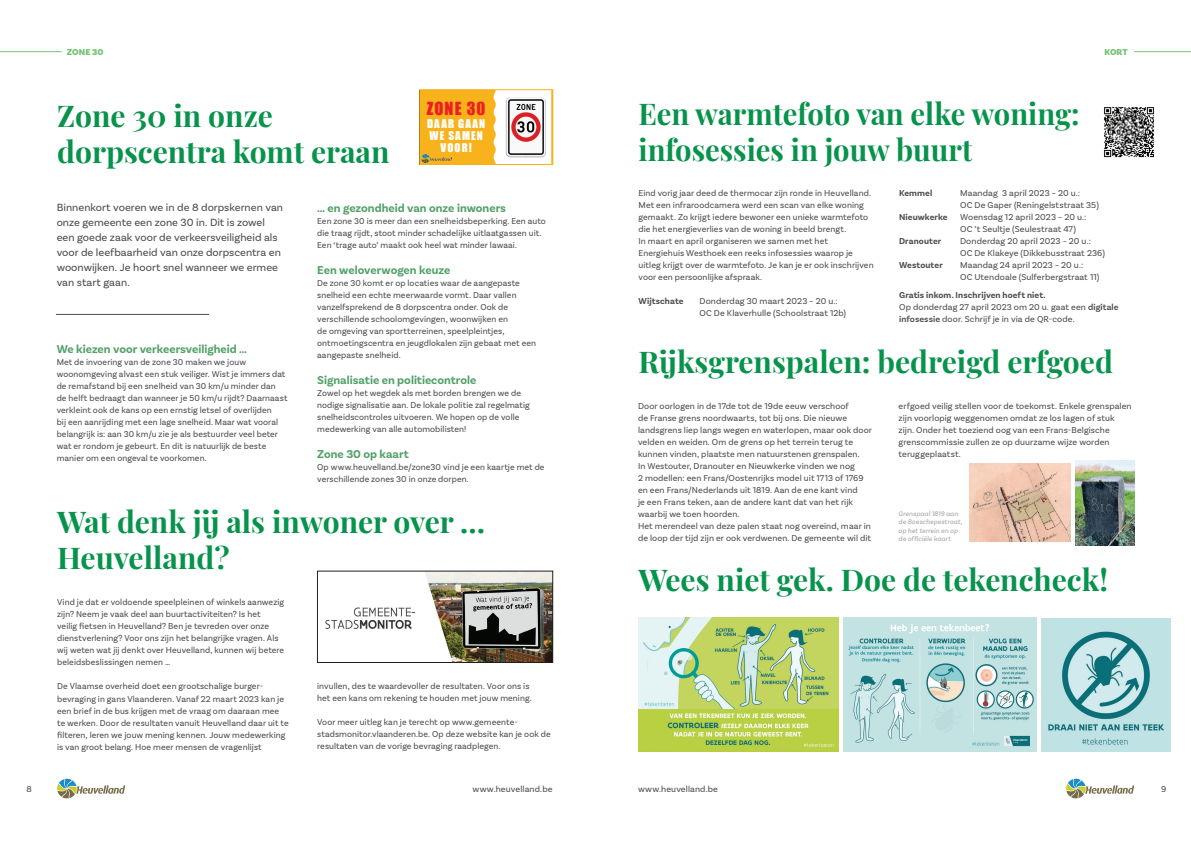
<style>
.page{position:relative;width:1191px;height:842px;background:#fff}
.page>*{position:absolute;margin:0;border:0;box-sizing:border-box;transform-origin:0 0}
.t1{font:700 30px/36px "Playfair Display";color:#07934c}
.t2{font:16.6px "Impact";letter-spacing:.065em;color:#ee1f23}
.t3{font:700 12px "Basic Sans";color:#51a167}
.t4{font:11.1px/12px "Impact";letter-spacing:.1em;color:#fff;text-align:center}
.t5{font:11px/15px "Basic Sans";color:#4b4c4d}
.t6{font:9px/12px "Basic Sans";letter-spacing:.01em;color:#4b4c4d}
.t7{font:700 9px "Basic Sans";letter-spacing:.01em;color:#4b4c4d}
.t8{font:900 9px "Basic Sans";letter-spacing:.01em;color:#74c374}
.t9{font:italic 7px/8.4px "Basic Sans";letter-spacing:.02em;color:#a3a4a8}
.s1{font-weight:700}
.s2{font-weight:600}
</style>
<div class="page">
<svg style="left:57px;top:779px;width:68px;height:19px"></svg>
<svg style="left:1066px;top:779px;width:68px;height:19px"></svg>
<hr style="left:1134px;top:51px;width:57px;height:1px;background:#74c374">
<hr style="left:0;top:51px;width:62px;height:1px;background:#74c374">
<hr style="left:56px;top:314px;width:153px;height:1px;background:#4b4c4d">
<div style="left:420px;top:90px;width:133px;height:74px;background:#f8b31c"></div>
<svg style="left:494px;top:92px;width:57px;height:71px"></svg>
<img style="left:493px;top:95px;width:58px;height:64px">
<img style="left:422px;top:154px;width:29px;height:9px">
<div style="left:420px;top:90px;width:133px;height:75px;border:1px solid #f6b219"></div>
<img style="left:325px;top:573px;width:226px;height:88px">
<div style="left:317px;top:571px;width:236px;height:92px;border:1px solid #231f20"></div>
<img style="left:638px;top:618px;width:200px;height:133px">
<img style="left:843px;top:618px;width:193px;height:133px">
<img style="left:1041px;top:618px;width:129px;height:133px">
<img style="left:969px;top:464px;width:101px;height:77px">
<img style="left:1104px;top:107px;width:51px;height:51px">
<img style="left:1075px;top:460px;width:59px;height:85px">
<p class="t8" style="left:67px;top:46px;width:38px">ZONE 30</p>
<p class="t8" style="left:1104px;top:46px;width:25px">KORT</p>
<h1 class="t1" style="left:57px;top:95px;width:334px">Zone 30 in onze dorpscentra komt eraan</h1>
<h2 class="t2" style="left:427px;top:95px;width:60px">ZONE 30</h2>
<p class="t4" style="left:427px;top:117px;width:60px">DAAR GAAN<br>WE SAMEN<br>VOOR!</p>
<p class="t5" style="left:57px;top:200px;width:228px">Binnenkort voeren we in de 8 dorpskernen van onze gemeente een zone 30 in. Dit is zowel een goede zaak voor de verkeersveiligheid als voor de leefbaarheid van onze dorpscentra en woonwijken. Je hoort snel wanneer we ermee van start gaan.</p>
<h3 class="t3" style="left:57px;top:342px;width:192px">We kiezen voor verkeersveiligheid …</h3>
<p class="t6" style="left:57px;top:356px;width:232px">Met de invoering van de zone 30 maken we jouw woonomgeving alvast een stuk veiliger. Wist je immers dat de remafstand bij een snelheid van 30 km/u minder dan de helft bedraagt dan wanneer je 50 km/u rijdt? Daarnaast verkleint ook de kans op een ernstig letsel of overlijden<br>bij een aanrijding met een lage snelheid. Maar wat vooral belangrijk is: aan 30 km/u zie je als bestuurder veel beter wat er rondom je gebeurt. En dit is natuurlijk de beste manier om een ongeval te voorkomen.</p>
<h3 class="t3" style="left:317px;top:201px;width:190px">… en gezondheid van onze inwoners</h3>
<p class="t6" style="left:317px;top:215px;width:230px">Een zone 30 is meer dan een snelheidsbeperking. Een auto die traag rijdt, stoot minder schadelijke uitlaatgassen uit.<br>Een ‘trage auto’ maakt ook heel wat minder lawaai.</p>
<h3 class="t3" style="left:317px;top:263px;width:135px">Een weloverwogen keuze</h3>
<p class="t6" style="left:317px;top:277px;width:220px">De zone 30 komt er op locaties waar de aangepaste snelheid een echte meerwaarde vormt. Daar vallen vanzelfsprekend de 8 dorpscentra onder. Ook de verschillende schoolomgevingen, woonwijken en<br>de omgeving van sportterreinen, speelpleintjes, ontmoetingscentra en jeugdlokalen zijn gebaat met een aangepaste snelheid.</p>
<h3 class="t3" style="left:317px;top:373px;width:161px">Signalisatie en politiecontrole</h3>
<p class="t6" style="left:317px;top:387px;width:214px">Zowel op het wegdek als met borden brengen we de nodige signalisatie aan. De lokale politie zal regelmatig snelheidscontroles uitvoeren. We hopen op de volle medewerking van alle automobilisten!</p>
<h3 class="t3" style="left:317px;top:447px;width:93px">Zone 30 op kaart</h3>
<p class="t6" style="left:317px;top:461px;width:229px">Op www.heuvelland.be/zone30 vind je een kaartje met de verschillende zones 30 in onze dorpen.</p>
<h1 class="t1" style="left:57px;top:501px;width:429px">Wat denk jij als inwoner over …<br>Heuvelland?</h1>
<p class="t6" style="left:57px;top:596px;width:229px">Vind je dat er voldoende speelpleinen of winkels aanwezig zijn? Neem je vaak deel aan buurtactiviteiten? Is het<br>veilig fietsen in Heuvelland? Ben je tevreden over onze dienstverlening? Voor ons zijn het belangrijke vragen. Als wij weten wat jij denkt over Heuvelland, kunnen wij betere beleidsbeslissingen nemen …</p>
<p class="t6" style="left:57px;top:680px;width:233px">De Vlaamse overheid doet een grootschalige burger&shy;bevraging in gans Vlaanderen. Vanaf 22 maart 2023 kan je een brief in de bus krijgen met de vraag om daaraan mee te werken. Door de resultaten vanuit Heuvelland daar uit te filteren, leren we jouw mening kennen. Jouw medewerking is van groot belang. Hoe meer mensen de vragenlijst</p>
<p class="t6" style="left:317px;top:680px;width:216px">invullen, des te waardevoller de resultaten. Voor ons is het een kans om rekening te houden met jouw mening.</p>
<p class="t6" style="left:317px;top:716px;width:235px">Voor meer uitleg kan je terecht op www.gemeente&shy;stadsmonitor.vlaanderen.be. Op deze website kan je ook de resultaten van de vorige bevraging raadplegen.</p>
<h1 class="t1" style="left:638px;top:94px;width:442px">Een warmtefoto van elke woning: infosessies in jouw buurt</h1>
<p class="t6" style="left:638px;top:187px;width:237px">Eind vorig jaar deed de thermocar zijn ronde in Heuvelland.<br>Met een infraroodcamera werd een scan van elke woning gemaakt. Zo krijgt iedere bewoner een unieke warmtefoto die het energieverlies van de woning in beeld brengt.<br>In maart en april organiseren we samen met het Energiehuis Westhoek een reeks infosessies waarop je uitleg krijgt over de warmtefoto. Je kan je er ook inschrijven voor een persoonlijke afspraak.</p>
<p class="t7" style="left:638px;top:295px;width:47px">Wijtschate</p>
<p class="t6" style="left:699px;top:295px;width:148px">Donderdag 30 maart 2023 – 20 u.:<br>OC De Klaverhulle (Schoolstraat 12b)</p>
<p class="t7" style="left:899px;top:187px;width:35px">Kemmel</p>
<p class="t6" style="left:960px;top:187px;width:140px">Maandag 3 april 2023 – 20 u.:<br>OC De Gaper (Reningelststraat 35)</p>
<p class="t7" style="left:899px;top:211px;width:50px">Nieuwkerke</p>
<p class="t6" style="left:960px;top:211px;width:128px">Woensdag 12 april 2023 – 20 u.:<br>OC ’t Seultje (Seulestraat 47)</p>
<p class="t7" style="left:899px;top:235px;width:44px">Dranouter</p>
<p class="t6" style="left:960px;top:235px;width:146px">Donderdag 20 april 2023 – 20 u.:<br>OC De Klakeye (Dikkebusstraat 236)</p>
<p class="t7" style="left:899px;top:259px;width:45px">Westouter</p>
<p class="t6" style="left:960px;top:259px;width:141px">Maandag 24 april 2023 – 20 u.:<br>OC Utendoale (Sulferbergstraat 11)</p>
<p class="t6" style="left:899px;top:288px;width:221px"><span class="s1">Gratis inkom. Inschrijven hoeft niet.<br></span>Op donderdag 27 april 2023 om 20 u. gaat een <span class="s2">digitale infosessie</span> door. Schrijf je in via de QR-code.</p>
<h1 class="t1" style="left:638px;top:341px;width:476px">Rijksgrenspalen: bedreigd erfgoed</h1>
<p class="t6" style="left:638px;top:400px;width:235px">Door oorlogen in de 17de tot de 19de eeuw verschoof<br>de Franse grens noordwaarts, tot bij ons. Die nieuwe landsgrens liep langs wegen en waterlopen, maar ook door velden en weiden. Om de grens op het terrein terug te kunnen vinden, plaatste men natuurstenen grenspalen.<br>In Westouter, Dranouter en Nieuwkerke vinden we nog<br>2 modellen: een Frans/Oostenrijks model uit 1713 of 1769 en een Frans/Nederlands uit 1819. Aan de ene kant vind<br>je een Frans teken, aan de andere kant dat van het rijk waarbij we toen hoorden.<br>Het merendeel van deze palen staat nog overeind, maar in de loop der tijd zijn er ook verdwenen. De gemeente wil dit</p>
<p class="t6" style="left:898px;top:400px;width:234px">erfgoed veilig stellen voor de toekomst. Enkele grenspalen zijn voorlopig weggenomen omdat ze los lagen of stuk zijn. Onder het toeziend oog van een Frans-Belgische grenscommissie zullen ze op duurzame wijze worden teruggeplaatst.</p>
<p class="t9" style="left:898px;top:509px;width:65px">Grenspaal 1819 aan de Boeschepestraat, op het terrein en op de officiële kaart</p>
<h1 class="t1" style="left:638px;top:559px;width:471px">Wees niet gek. Doe de tekencheck!</h1>
<p class="t6" style="left:27px;top:783px;width:7px">8</p>
<p class="t6" style="left:472px;top:783px;width:81px">www.heuvelland.be</p>
<p class="t6" style="left:638px;top:783px;width:81px">www.heuvelland.be</p>
<p class="t6" style="left:1161px;top:783px;width:7px">9</p>
</div>
